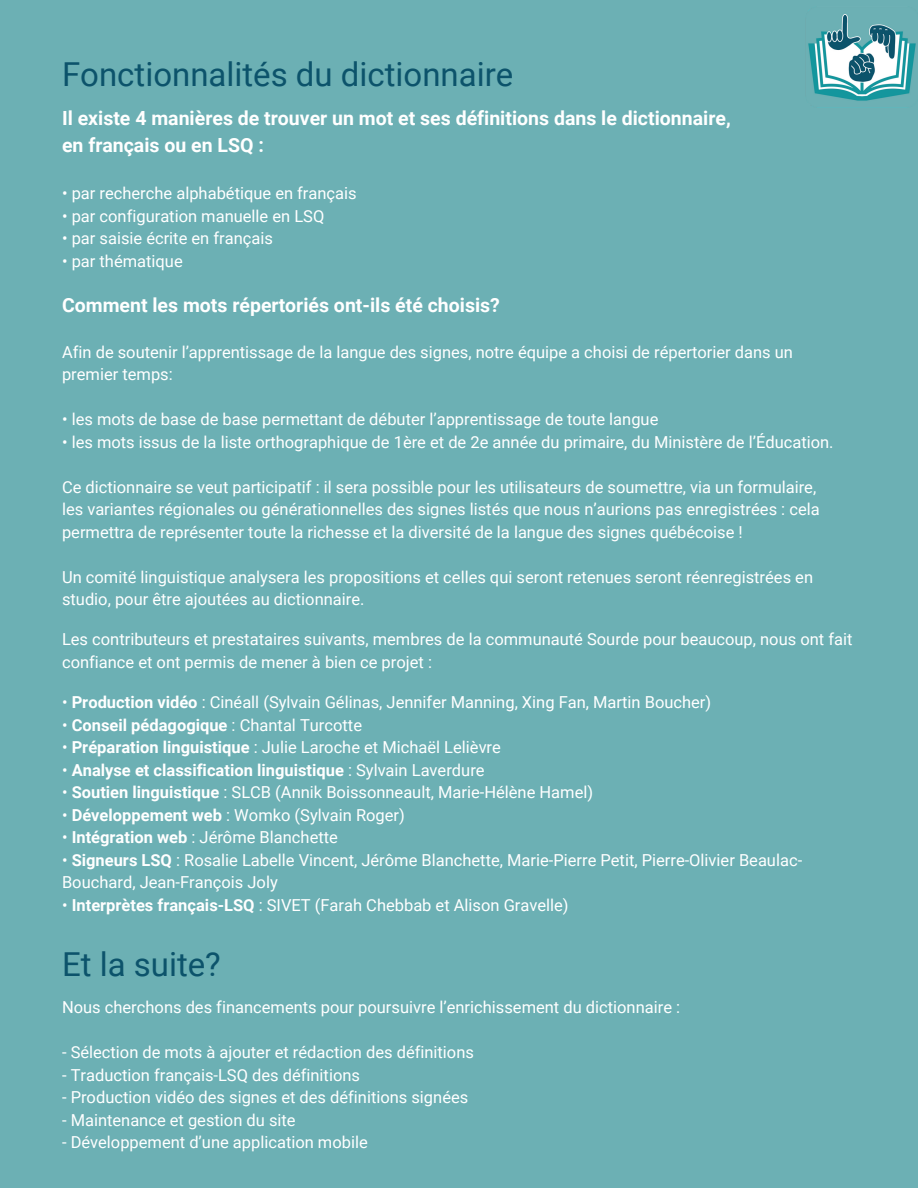
<style>
.page{position:relative;width:918px;height:1188px;background:#6cb0b4}
.page>*{position:absolute;margin:0;border:0;box-sizing:border-box;transform-origin:0 0}
.t1{font:33px "Roboto";color:#0c536b}
.t2{font:700 19.5px "Roboto";color:#fff}
.t3{font:16.5px/22.5px "Roboto";color:#fff}
.t4{font:700 16.5px "Roboto";color:#fff}
.s1{font-weight:700}
.s2{font-weight:400}
</style>
<div class="page">
<img style="left:808px;top:10px;width:108px;height:91px">
<p class="t1" style="left:62px;top:55px;width:453px">Fonctionnalités du dictionnaire</p>
<p class="t2" style="left:62px;top:107px;width:670px">Il existe 4 manières de trouver un mot et ses définitions dans le dictionnaire,</p>
<p class="t2" style="left:62px;top:134px;width:203px">en français ou en LSQ :</p>
<p class="t3" style="left:62px;top:182px;width:296px">• par recherche alphabétique en français</p>
<p class="t3" style="left:62px;top:205px;width:264px">• par configuration manuelle en LSQ</p>
<p class="t3" style="left:62px;top:227px;width:212px">• par saisie écrite en français</p>
<p class="t3" style="left:62px;top:250px;width:122px">• par thématique</p>
<p class="t2" style="left:62px;top:294px;width:439px">Comment les mots répertoriés ont-ils été choisis?</p>
<p class="t3" style="left:62px;top:341px;width:732px">Afin de soutenir l’apprentissage de la langue des signes, notre équipe a choisi de répertorier dans un premier temps:</p>
<p class="t3" style="left:62px;top:408px;width:598px">• les mots de base de base permettant de débuter l’apprentissage de toute langue</p>
<p class="t3" style="left:62px;top:431px;width:773px">• les mots issus de la liste orthographique de 1ère et de 2e année du primaire, du Ministère de l’Éducation.</p>
<p class="t3" style="left:62px;top:476px;width:759px">Ce dictionnaire se veut participatif : il sera possible pour les utilisateurs de soumettre, via un formulaire, les variantes régionales ou générationnelles des signes listés que nous n’aurions pas enregistrées : cela permettra de représenter toute la richesse et la diversité de la langue des signes québécoise !</p>
<p class="t3" style="left:62px;top:566px;width:753px">Un comité linguistique analysera les propositions et celles qui seront retenues seront réenregistrées en studio, pour être ajoutées au dictionnaire.</p>
<p class="t3" style="left:62px;top:628px;width:792px">Les contributeurs et prestataires suivants, membres de la communauté Sourde pour beaucoup, nous ont fait confiance et ont permis de mener à bien ce projet :</p>
<p class="t3" style="left:62px;top:691px;width:651px">• <span class="s1">Production vidéo</span> : Cinéall (Sylvain Gélinas, Jennifer Manning, Xing Fan, Martin Boucher)</p>
<p class="t4" style="left:62px;top:715px;width:302px"><span class="s2">•</span> Conseil pédagogique <span class="s2">: Chantal Turcotte</span></p>
<p class="t3" style="left:62px;top:736px;width:440px">• <span class="s1">Préparation linguistique</span> : Julie Laroche et Michaël Lelièvre</p>
<p class="t4" style="left:62px;top:760px;width:424px"><span class="s2">•</span> Analyse et classification linguistique <span class="s2">: Sylvain Laverdure</span></p>
<p class="t3" style="left:62px;top:781px;width:533px">• <span class="s1">Soutien linguistique</span> : SLCB (Annik Boissonneault, Marie-Hélène Hamel)</p>
<p class="t3" style="left:62px;top:804px;width:344px">• <span class="s1">Développement web</span> : Womko (Sylvain Roger)</p>
<p class="t3" style="left:62px;top:826px;width:277px">• <span class="s1">Intégration web</span> : Jérôme Blanchette</p>
<p class="t3" style="left:62px;top:849px;width:742px">• <span class="s1">Signeurs LSQ</span> : Rosalie Labelle Vincent, Jérôme Blanchette, Marie-Pierre Petit, Pierre-Olivier Beaulac-<br>Bouchard, Jean-François Joly</p>
<p class="t3" style="left:62px;top:894px;width:508px">• <span class="s1">Interprètes français-LSQ</span> : SIVET (Farah Chebbab et Alison Gravelle)</p>
<p class="t1" style="left:62px;top:945px;width:160px">Et la suite?</p>
<p class="t3" style="left:62px;top:996px;width:620px">Nous cherchons des financements pour poursuivre l’enrichissement du dictionnaire :</p>
<p class="t3" style="left:62px;top:1041px;width:413px">- Sélection de mots à ajouter et rédaction des définitions</p>
<p class="t3" style="left:62px;top:1064px;width:299px">- Traduction français-LSQ des définitions</p>
<p class="t3" style="left:62px;top:1086px;width:408px">- Production vidéo des signes et des définitions signées</p>
<p class="t3" style="left:62px;top:1109px;width:235px">- Maintenance et gestion du site</p>
<p class="t3" style="left:62px;top:1131px;width:307px">- Développement d’une application mobile</p>
</div>
